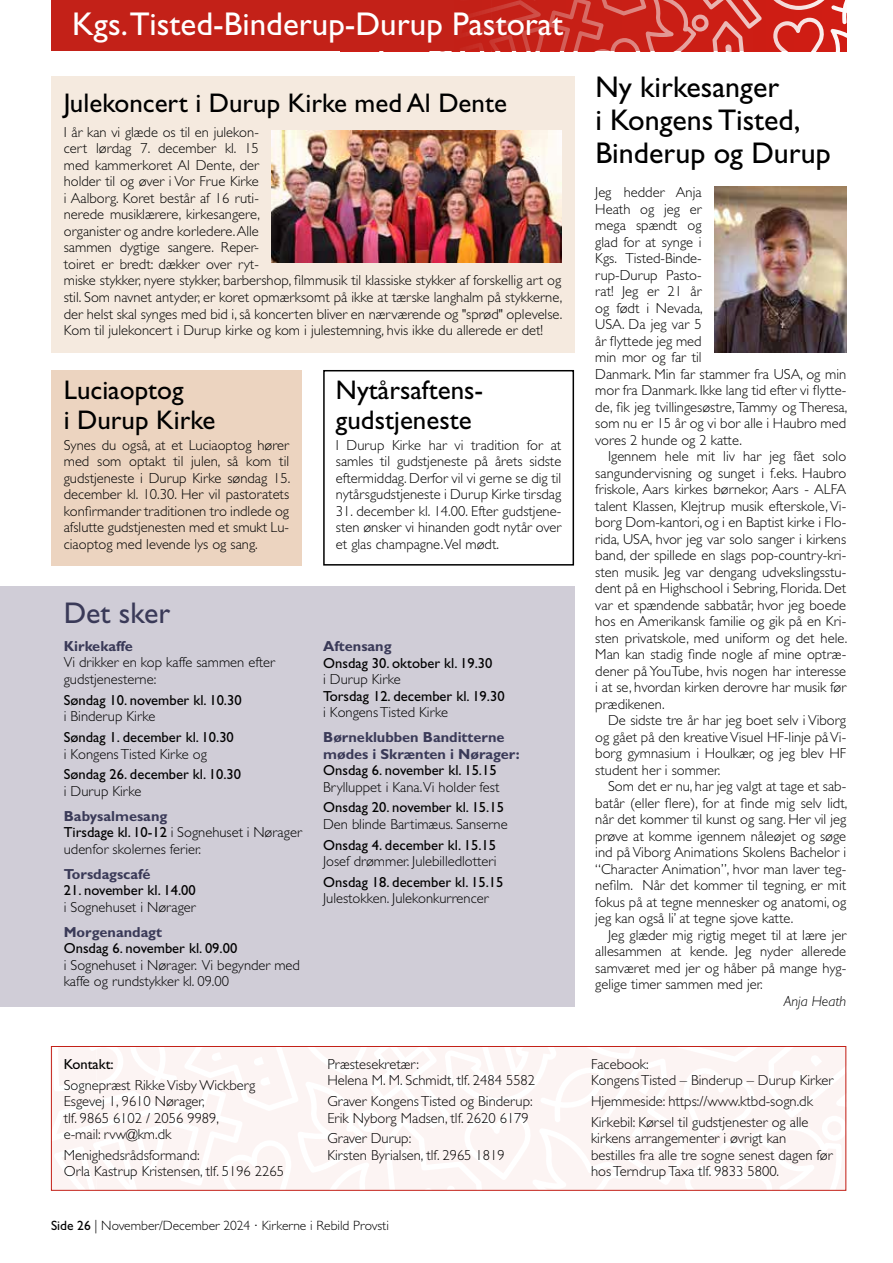
<style>
.page{position:relative;width:893px;height:1263px;background:#fff}
.page>*{position:absolute;margin:0;border:0;box-sizing:border-box;transform-origin:0 0}
.t1{font:33px "Gill Sans Std";color:#fff}
.t2{font:30px/33px "Gill Sans Std";color:#000}
.t3{font:30px "Gill Sans Std";color:#3a3a58}
.t4{font:27px/30px "Gill Sans Std";color:#000}
.t5{font:300 14.55px/16.5px "Gill Sans Std";color:#000}
.t6{font:14.55px "Gill Sans Std";color:#000}
.t7{font:700 14.55px/16.5px "Gill Sans Std";color:#3a3a58}
.t8{font:italic 300 14.55px "Gill Sans Std";color:#000}
.t9{font:300 13.5px "Gill Sans Std";color:#000}
.s1{font-weight:700;color:#3a3a58}
.s2{font-weight:400}
</style>
<div class="page">
<div style="left:51px;top:0;width:795px;height:51px;background:#c32118"></div>
<div style="left:51px;top:1046px;width:795px;height:145px;background:#fcf4f3"></div>
<div style="left:51px;top:1046px;width:795px;height:145px;border:1px solid #c32118"></div>
<div style="left:51px;top:77px;width:523px;height:276px;background:#f5eadf"></div>
<div style="left:51px;top:370px;width:251px;height:196px;background:#ecd4c0"></div>
<div style="left:323px;top:370px;width:251px;height:196px;border:2px solid #000"></div>
<div style="left:0;top:586px;width:574px;height:421px;background:#d0cdd7"></div>
<img style="left:714px;top:187px;width:132px;height:165px">
<img style="left:272px;top:130px;width:289px;height:132px">
<h1 class="t1" style="left:72px;top:5px;width:492px">Kgs.Tisted-Binderup-Durup Pastorat</h1>
<h3 class="t4" style="left:64px;top:88px;width:445px">Julekoncert i Durup Kirke med Al Dente</h3>
<p class="t5" style="left:64px;top:124px;width:500px">I år kan vi glæde os til en julekon-<br>cert lørdag 7. december kl. 15<br>med kammerkoret Al Dente, der<br>holder til og øver i Vor Frue Kirke<br>i Aalborg. Koret består af 16 ruti-<br>nerede musiklærere, kirkesangere,<br>organister og andre korledere. Alle<br>sammen dygtige sangere. Reper-<br>toiret er bredt: dækker over ryt-<br>miske stykker, nyere stykker, barbershop, filmmusik til klassiske stykker af forskellig art og stil. Som navnet antyder, er koret opmærksomt på ikke at tærske langhalm på stykkerne, der helst skal synges med bid i, så koncerten bliver en nærværende og "sprød" oplevelse.<br>Kom til julekoncert i Durup kirke og kom i julestemning, hvis ikke du allerede er det!</p>
<h3 class="t4" style="left:64px;top:375px;width:153px">Luciaoptog<br>i Durup Kirke</h3>
<p class="t5" style="left:64px;top:437px;width:228px;text-align:justify">Synes du også, at et Luciaoptog hører med som optakt til julen, så kom til gudstjeneste i Durup Kirke søndag 15. december kl. 10.30. Her vil pastoratets konfirmander traditionen tro indlede og afslutte gudstjenesten med et smukt Lu&shy;ciaoptog med levende lys og sang.</p>
<h3 class="t4" style="left:336px;top:375px;width:149px">Nytårsaftens&shy;gudstjeneste</h3>
<p class="t5" style="left:336px;top:437px;width:227px;text-align:justify">I Durup Kirke har vi tradition for at samles til gudstjeneste på årets sidste eftermiddag. Derfor vil vi gerne se dig til nytårsgudstjeneste i Durup Kirke tirsdag</p>
<p class="t5" style="left:336px;top:503px;width:227px;text-align:justify">31. december kl. 14.00. Efter gudstjene&shy;sten ønsker vi hinanden godt nytår over et glas champagne.Vel mødt.</p>
<h2 class="t3" style="left:64px;top:596px;width:108px">Det sker</h2>
<p class="t7" style="left:64px;top:638px;width:70px">Kirkekaffe</p>
<p class="t5" style="left:64px;top:654px;width:213px">Vi drikker en kop kaffe sammen efter gudstjenesterne:</p>
<p class="t6" style="left:64px;top:691px;width:179px">Søndag 10. november kl. 10.30</p>
<p class="t5" style="left:64px;top:708px;width:93px">i Binderup Kirke</p>
<p class="t6" style="left:64px;top:729px;width:172px">Søndag 1. december kl. 10.30</p>
<p class="t5" style="left:64px;top:745px;width:145px">i Kongens Tisted Kirke og</p>
<p class="t6" style="left:64px;top:766px;width:179px">Søndag 26. december kl. 10.30</p>
<p class="t5" style="left:64px;top:783px;width:79px">i Durup Kirke</p>
<p class="t5" style="left:64px;top:808px;width:240px"><span class="s1">Babysalmesang<br></span><span class="s2">Tirsdage kl. 10-12</span> i Sognehuset i Nørager udenfor skolernes ferier.</p>
<p class="t7" style="left:64px;top:865px;width:88px">Torsdagscafé</p>
<p class="t6" style="left:64px;top:882px;width:134px">21. november kl. 14.00</p>
<p class="t5" style="left:64px;top:899px;width:133px">i Sognehuset i Nørager</p>
<p class="t7" style="left:64px;top:923px;width:100px">Morgenandagt</p>
<p class="t6" style="left:64px;top:940px;width:175px">Onsdag 6. november kl. 09.00</p>
<p class="t5" style="left:64px;top:957px;width:238px">i Sognehuset i Nørager. Vi begynder med kaffe og rundstykker kl. 09.00</p>
<p class="t7" style="left:323px;top:638px;width:70px">Aftensang</p>
<p class="t6" style="left:323px;top:654px;width:171px">Onsdag 30. oktober kl. 19.30</p>
<p class="t5" style="left:323px;top:671px;width:79px">i Durup Kirke</p>
<p class="t6" style="left:323px;top:687px;width:183px">Torsdag 12. december kl. 19.30</p>
<p class="t5" style="left:323px;top:704px;width:126px">i Kongens Tisted Kirke</p>
<p class="t7" style="left:323px;top:729px;width:198px">Børneklubben Banditterne mødes i Skrænten i Nørager:</p>
<p class="t6" style="left:323px;top:762px;width:175px">Onsdag 6. november kl. 15.15</p>
<p class="t5" style="left:323px;top:778px;width:178px">Brylluppet i Kana.Vi holder fest</p>
<p class="t6" style="left:323px;top:799px;width:182px">Onsdag 20. november kl. 15.15</p>
<p class="t5" style="left:323px;top:816px;width:186px">Den blinde Bartimæus. Sanserne</p>
<p class="t6" style="left:323px;top:836px;width:175px">Onsdag 4. december kl. 15.15</p>
<p class="t5" style="left:323px;top:853px;width:175px">Josef drømmer. Julebilledlotteri</p>
<p class="t6" style="left:323px;top:873px;width:182px">Onsdag 18. december kl. 15.15</p>
<p class="t5" style="left:323px;top:890px;width:167px">Julestokken. Julekonkurrencer</p>
<p class="t6" style="left:64px;top:1055px;width:52px">Kontakt:</p>
<p class="t5" style="left:64px;top:1076px;width:193px">Sognepræst Rikke Visby Wickberg<br>Esgevej 1, 9610 Nørager,<br>tlf. 9865 6102 / 2056 9989, e-mail: rvw@km.dk</p>
<p class="t5" style="left:64px;top:1147px;width:222px">Menighedsrådsformand:<br>Orla Kastrup Kristensen, tlf. 5196 2265</p>
<p class="t5" style="left:327px;top:1056px;width:209px">Præstesekretær:<br>Helena M. M. Schmidt, tlf. 2484 5582</p>
<p class="t5" style="left:327px;top:1093px;width:207px">Graver Kongens Tisted og Binderup:<br>Erik Nyborg Madsen, tlf. 2620 6179</p>
<p class="t5" style="left:327px;top:1130px;width:179px">Graver Durup:<br>Kirsten Byrialsen, tlf. 2965 1819</p>
<p class="t9" style="left:51px;top:1217px;width:339px"><span class="s2">Side 26</span> | November/December 2024 · Kirkerne i Rebild Provsti</p>
<h2 class="t2" style="left:595px;top:71px;width:237px">Ny kirkesanger<br>i Kongens Tisted,<br>Binderup og Durup</h2>
<p class="t5" style="left:595px;top:184px;width:254px">Jeg hedder Anja<br>Heath og jeg er<br>mega spændt og<br>glad for at synge i<br>Kgs. Tisted-Binde-<br>rup-Durup Pasto-<br>rat! Jeg er 21 år<br>og født i Nevada,<br>USA. Da jeg var 5<br>år flyttede jeg med<br>min mor og far til<br>Danmark. Min far stammer fra USA, og min mor fra Danmark. Ikke lang tid efter vi flytte&shy;de, fik jeg tvillingesøstre, Tammy og Theresa, som nu er 15 år og vi bor alle i Haubro med vores 2 hunde og 2 katte.</p>
<p class="t5" style="left:595px;top:448px;width:254px;text-align:justify;text-indent:13px">Igennem hele mit liv har jeg fået solo sangundervisning og sunget i f.eks. Haubro friskole, Aars kirkes børnekor, Aars - ALFA talent Klassen, Klejtrup musik efterskole, Vi&shy;borg Dom-kantori, og i en Baptist kirke i Flo&shy;rida, USA, hvor jeg var solo sanger i kirkens band, der spillede en slags pop-country-kri&shy;sten musik. Jeg var dengang udvekslingsstu&shy;dent på en Highschool i Sebring, Florida. Det var et spændende sabbatår, hvor jeg boede hos en Amerikansk familie og gik på en Kri&shy;sten privatskole, med uniform og det hele.<br>Man kan stadig finde nogle af mine optræ&shy;dener på YouTube, hvis nogen har interesse i at se, hvordan kirken derovre har musik før prædikenen.</p>
<p class="t5" style="left:595px;top:712px;width:252px;text-align:justify;text-indent:13px">De sidste tre år har jeg boet selv i Viborg og gået på den kreative Visuel HF-linje på Vi&shy;borg gymnasium i Houlkær, og jeg blev HF student her i sommer.</p>
<p class="t5" style="left:595px;top:778px;width:253px;text-align:justify;text-indent:13px">Som det er nu, har jeg valgt at tage et sab&shy;batår (eller flere), for at finde mig selv lidt, når det kommer til kunst og sang. Her vil jeg prøve at komme igennem nåleøjet og søge ind på Viborg Animations Skolens Bachelor i “Character Animation”, hvor man laver teg&shy;nefilm. Når det kommer til tegning, er mit fokus på at tegne mennesker og anatomi, og jeg kan også li’ at tegne sjove katte.</p>
<p class="t5" style="left:595px;top:927px;width:252px;text-align:justify;text-indent:13px">Jeg glæder mig rigtig meget til at lære jer allesammen at kende. Jeg nyder allerede samværet med jer og håber på mange hyg&shy;gelige timer sammen med jer.</p>
<p class="t8" style="left:784px;top:993px;width:64px">Anja Heath</p>
<p class="t5" style="left:591px;top:1056px;width:244px">Facebook:<br>Kongens Tisted – Binderup – Durup Kirker</p>
<p class="t5" style="left:591px;top:1091px;width:223px;line-height:20.7px">Hjemmeside: https://www.ktbd-sogn.dk<br>Kirkebil: Kørsel til gudstjenester og alle</p>
<p class="t5" style="left:591px;top:1130px;width:243px">kirkens arrangementer i øvrigt kan bestilles fra alle tre sogne senest dagen før hos Terndrup Taxa tlf. 9833 5800.</p>
</div>
